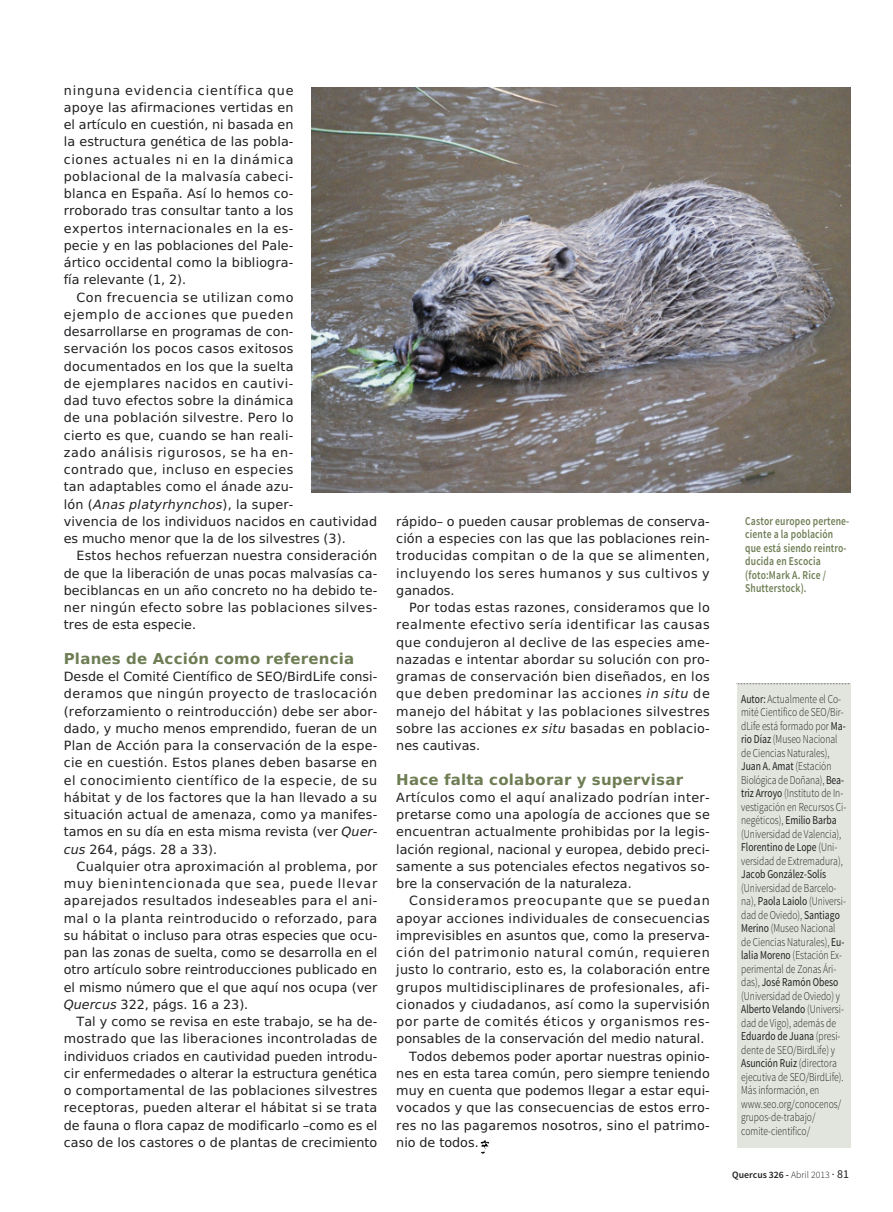
<style>
.page{position:relative;width:893px;height:1212px;background:#fff}
.page>*{position:absolute;margin:0;border:0;box-sizing:border-box;transform-origin:0 0}
.t1{font:700 15px "DejaVu Sans";letter-spacing:.015em;color:#6e7d54}
.t2{font:12.75px/17.2px "DejaVu Sans";letter-spacing:.015em;color:#201e21;text-align:justify}
.t3{font:12.75px "DejaVu Sans";letter-spacing:.05em;color:#201e21}
.t4{font:12.75px "DejaVu Sans";letter-spacing:.04em;color:#201e21}
.t5{font:12.75px "DejaVu Sans";letter-spacing:.06em;color:#201e21}
.t6{font:300 12px/13.5px "Source Sans Pro";color:#201e21;scale:.8 1}
.t7{font:600 12px/13.5px "Source Sans Pro";letter-spacing:.015em;color:#6e7d54;scale:.8 1}
.t8{font:12px "Source Sans Pro";color:#201e21;scale:.8 1}
.t9{font:600 9.75px "Source Sans Pro";color:#201e21}
.s1{font-style:italic}
.s2{font-weight:400}
.s3{font-weight:300}
.s4{font-weight:400;font-size:11.25px}
.s5{font-weight:400;font-size:12px}
</style>
<div class="page">
<svg style="left:480px;top:1140px;width:9px;height:13px"></svg>
<div style="left:737px;top:684px;width:113px;height:463px;background:#e2e5dd"></div>
<svg style="left:737px;top:683px;width:113px;height:1px"></svg>
<img style="left:311px;top:88px;width:539px;height:404px">
<p class="t2" style="left:64px;top:81px;width:231px">ninguna evidencia científica que apoye las afirmaciones vertidas en el artículo en cuestión, ni basada en la estructura genética de las pobla&shy;ciones actuales ni en la dinámica poblacional de la malvasía cabeci&shy;blanca en España. Así lo hemos co&shy;rroborado tras consultar tanto a los expertos internacionales en la es&shy;pecie y en las poblaciones del Pale&shy;ártico occidental como la bibliogra&shy;fía relevante (1, 2).</p>
<p class="t2" style="left:64px;top:288px;width:315px;text-align:left;text-indent:13px">Con frecuencia se utilizan como<br>ejemplo de acciones que pueden desarrollarse en programas de con-<br>servación los pocos casos exitosos documentados en los que la suelta<br>de ejemplares nacidos en cautivi-<br>dad tuvo efectos sobre la dinámica<br>de una población silvestre. Pero lo<br>cierto es que, cuando se han reali-<br>zado análisis rigurosos, se ha en-<br>contrado que, incluso en especies<br>tan adaptables como el ánade azu-<br>lón (<span class="s1">Anas platyrhynchos</span>), la super-<br>vivencia de los individuos nacidos en cautividad es mucho menor que la de los silvestres (3).</p>
<p class="t2" style="left:64px;top:547px;width:315px;text-indent:13px">Estos hechos refuerzan nuestra consideración de que la liberación de unas pocas malvasías ca&shy;beciblancas en un año concreto no ha debido te&shy;ner ningún efecto sobre las poblaciones silves&shy;tres de esta especie.</p>
<p class="t1" style="left:64px;top:650px;width:292px">Planes de Acción como referencia</p>
<p class="t2" style="left:64px;top:668px;width:315px">Desde el Comité Científico de SEO/BirdLife consi&shy;deramos que ningún proyecto de traslocación (reforzamiento o reintroducción) debe ser abor&shy;dado, y mucho menos emprendido, fueran de un Plan de Acción para la conservación de la espe&shy;cie en cuestión. Estos planes deben basarse en el conocimiento científico de la especie, de su hábitat y de los factores que la han llevado a su situación actual de amenaza, como ya manifes&shy;tamos en su día en esta misma revista (ver <span class="s1">Quer&shy;cus</span> 264, págs. 28 a 33).</p>
<p class="t2" style="left:64px;top:858px;width:315px;text-indent:13px">Cualquier otra aproximación al problema, por muy bienintencionada que sea, puede llevar aparejados resultados indeseables para el ani&shy;mal o la planta reintroducido o reforzado, para su hábitat o incluso para otras especies que ocu&shy;pan las zonas de suelta, como se desarrolla en el otro artículo sobre reintroducciones publicado en el mismo número que el que aquí nos ocupa (ver <span class="s1">Quercus</span> 322, págs. 16 a 23).</p>
<p class="t2" style="left:64px;top:1013px;width:315px;text-indent:13px">Tal y como se revisa en este trabajo, se ha de&shy;mostrado que las liberaciones incontroladas de individuos criados en cautividad pueden introdu&shy;cir enfermedades o alterar la estructura genética o comportamental de las poblaciones silvestres receptoras, pueden alterar el hábitat si se trata de fauna o flora capaz de modificarlo –como es el caso de los castores o de plantas de crecimiento</p>
<p class="t2" style="left:396px;top:513px;width:315px">rápido– o pueden causar problemas de conserva&shy;ción a especies con las que las poblaciones rein&shy;troducidas compitan o de la que se alimenten, incluyendo los seres humanos y sus cultivos y ganados.</p>
<p class="t2" style="left:396px;top:599px;width:315px;text-indent:13px">Por todas estas razones, consideramos que lo realmente efectivo sería identificar las causas que condujeron al declive de las especies ame&shy;nazadas e intentar abordar su solución con pro&shy;gramas de conservación bien diseñados, en los que deben predominar las acciones <span class="s1">in situ</span> de manejo del hábitat y las poblaciones silvestres sobre las acciones <span class="s1">ex situ</span> basadas en poblacio&shy;nes cautivas.</p>
<p class="t1" style="left:396px;top:771px;width:288px">Hace falta colaborar y supervisar</p>
<p class="t2" style="left:396px;top:789px;width:315px">Artículos como el aquí analizado podrían inter&shy;pretarse como una apología de acciones que se encuentran actualmente prohibidas por la legis&shy;lación regional, nacional y europea, debido preci&shy;samente a sus potenciales efectos negativos so&shy;bre la conservación de la naturaleza.</p>
<p class="t5" style="left:409px;top:893px;width:302px">Consideramos preocupante que se puedan</p>
<p class="t2" style="left:396px;top:909px;width:315px">apoyar acciones individuales de consecuencias</p>
<p class="t2" style="left:396px;top:927px;width:315px">imprevisibles en asuntos que, como la preserva-</p>
<p class="t3" style="left:396px;top:945px;width:315px">ción del patrimonio natural común, requieren</p>
<p class="t2" style="left:396px;top:961px;width:315px">justo lo contrario, esto es, la colaboración entre</p>
<p class="t2" style="left:396px;top:978px;width:315px">grupos multidisciplinares de profesionales, afi-</p>
<p class="t2" style="left:396px;top:996px;width:315px">cionados y ciudadanos, así como la supervisión</p>
<p class="t4" style="left:396px;top:1014px;width:315px">por parte de comités éticos y organismos res-</p>
<p class="t2" style="left:396px;top:1030px;width:310px">ponsables de la conservación del medio natural.</p>
<p class="t2" style="left:409px;top:1047px;width:302px">Todos debemos poder aportar nuestras opinio-</p>
<p class="t2" style="left:396px;top:1065px;width:315px">nes en esta tarea común, pero siempre teniendo</p>
<p class="t2" style="left:396px;top:1082px;width:315px">muy en cuenta que podemos llegar a estar equi-</p>
<p class="t2" style="left:396px;top:1099px;width:315px">vocados y que las consecuencias de estos erro-</p>
<p class="t2" style="left:396px;top:1116px;width:315px">res no las pagaremos nosotros, sino el patrimo-</p>
<p class="t2" style="left:396px;top:1134px;width:84px">nio de todos.</p>
<p class="t7" style="left:745px;top:515px;width:132px">Castor europeo pertene&shy;ciente a la población que está siendo reintro&shy;ducida en Escocia (foto:Mark A. Rice /<br>Shutterstock).</p>
<p class="t6" style="left:741px;top:692px;width:133px"><span class="s2">Autor:</span> Actualmente el Co&shy;mité Científico de SEO/Bir&shy;dLife está formado por <span class="s2">Ma&shy;rio Díaz</span> (Museo Nacional de Ciencias Naturales),<br><span class="s2">Juan A. Amat</span> (Estación<br>Biológica de Doñana), <span class="s2">Bea&shy;triz Arroyo</span> (Instituto de In&shy;vestigación en Recursos Ci&shy;negéticos), <span class="s2">Emilio Barba </span>(Universidad de Valencia),<br><span class="s2">Florentino de Lope</span> (Uni&shy;versidad de Extremadura),</p>
<p class="t8" style="left:741px;top:870px;width:108px">Jacob González-Solís</p>
<p class="t6" style="left:741px;top:881px;width:132px">(Universidad de Barcelo&shy;na), <span class="s2">Paola Laiolo</span> (Universi&shy;dad de Oviedo), <span class="s2">Santiago<br>Merino</span> (Museo Nacional de Ciencias Naturales), <span class="s2">Eu&shy;lalia Moreno</span> (Estación Ex&shy;perimental de Zonas Ári&shy;das), <span class="s2">José Ramón Obeso </span>(Universidad de Oviedo) y<br><span class="s2">Alberto Velando</span> (Universi&shy;dad de Vigo), además de<br><span class="s2">Eduardo de Juana</span> (presi&shy;dente de SEO/BirdLife) y<br><span class="s2">Asunción Ruiz</span> (directora ejecutiva de SEO/BirdLife).<br>Más información, en www.seo.org/conocenos/ grupos-de-trabajo/ comite-cientifico/</p>
<p class="t9" style="left:732px;top:1171px;width:118px">Quercus 326 - <span class="s3">Abril 2013</span> <span class="s4">·</span> <span class="s5">81</span></p>
</div>
